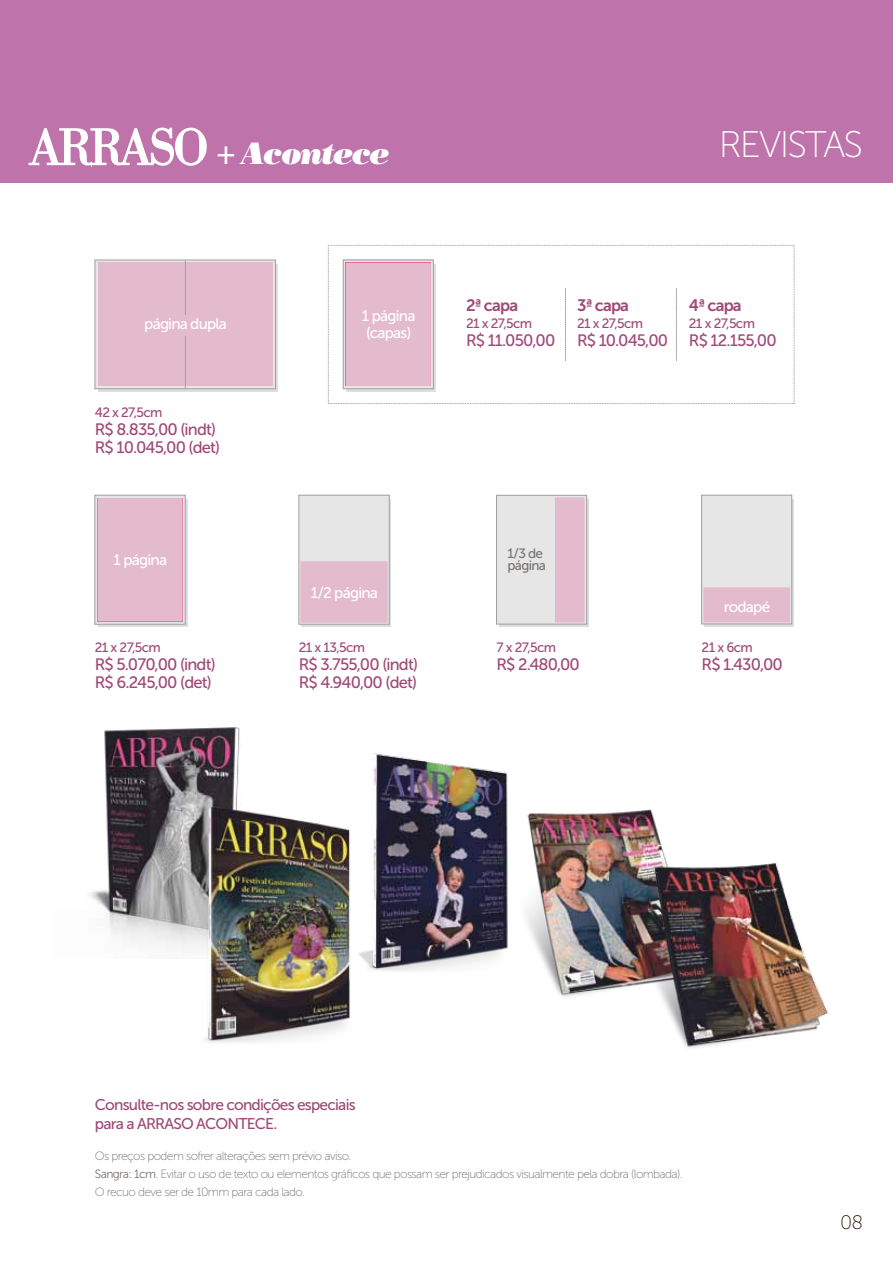
<style>
.page{position:relative;width:893px;height:1263px;background:#fff}
.page>*{position:absolute;margin:0;border:0;box-sizing:border-box;transform-origin:0 0}
.t1{font:36.9px "Museo Sans 100";letter-spacing:-.05em;color:#fff}
.t2{font:italic 30.9px "Bodoni Std Poster";letter-spacing:-.05em;color:#fff}
.t3{font:19.5px "Museo Sans 100";color:#2e2113}
.t4{font:16.5px/18px "Museo Sans 500";letter-spacing:-.05em;color:#9f4977}
.t5{font:16.5px "Museo Sans 700";letter-spacing:-.05em;color:#9f4977}
.t6{font:15.45px/18.9px "Museo Sans 500";letter-spacing:-.05em;color:#9f4977}
.t7{font:15.3px/16.5px "Museo Sans 500";letter-spacing:-.05em;color:#fff}
.t8{font:13.5px "Museo Sans 500";letter-spacing:-.05em;color:#9f4977}
.t9{font:13.5px/12px "Museo Sans 500";letter-spacing:-.05em;color:#787370}
.t10{font:12px/18px "Museo Sans 100";letter-spacing:-.05em;color:#787370}
.s1{font-family:"Museo Sans 500";font-style:normal}
.s2{font-family:"Museo Sans 300"}
</style>
<div class="page">
<div style="left:346px;top:264px;width:90px;height:127px;background:linear-gradient(to bottom,#dddfdf,#dddfdf)"></div>
<div style="left:98px;top:264px;width:180px;height:127px;background:linear-gradient(to bottom,#dbdddd,#dbdddd)"></div>
<div style="left:98px;top:499px;width:90px;height:127px;background:#dddfdf"></div>
<div style="left:499px;top:499px;width:90px;height:127px;background:linear-gradient(to bottom,#cfd0cf,#cfd0cf)"></div>
<div style="left:704px;top:499px;width:90px;height:127px;background:#cbcccb"></div>
<div style="left:299px;top:495px;width:90px;height:129px;background:#e7e6e6"></div>
<svg style="left:96px;top:497px;width:88px;height:126px"></svg>
<svg style="left:345px;top:262px;width:87px;height:125px"></svg>
<div style="left:497px;top:495px;width:90px;height:129px;background:#e7e6e6"></div>
<div style="left:702px;top:495px;width:90px;height:129px;background:#e7e6e6"></div>
<div style="left:0;top:0;width:893px;height:183px;background:#be73ab"></div>
<svg style="left:28px;top:127px;width:179px;height:40px"></svg>
<div style="left:98px;top:498px;width:85px;height:123px;background:#e4bbcd"></div>
<svg style="left:97px;top:262px;width:177px;height:125px"></svg>
<div style="left:98px;top:263px;width:174px;height:123px;background:#e4bbcd"></div>
<div style="left:300px;top:561px;width:88px;height:62px;background:#e4bbcd"></div>
<div style="left:298px;top:495px;width:92px;height:130px;border:1px solid #a19f9d"></div>
<div style="left:94px;top:495px;width:92px;height:130px;border:1px solid #a19f9d"></div>
<div style="left:555px;top:497px;width:30px;height:125px;background:#e4bbcd"></div>
<div style="left:496px;top:495px;width:91px;height:129px;border:1px solid #a19f9d"></div>
<div style="left:703px;top:587px;width:87px;height:35px;background:#e4bbcd"></div>
<div style="left:701px;top:495px;width:91px;height:129px;border:1px solid #a19f9d"></div>
<div style="left:346px;top:263px;width:85px;height:123px;background:#e4bbcd"></div>
<svg style="left:565px;top:288px;width:1px;height:72px"></svg>
<svg style="left:676px;top:288px;width:1px;height:72px"></svg>
<div style="left:328px;top:245px;width:466px;height:159px;border:1px dashed #a19f9d"></div>
<div style="left:95px;top:260px;width:181px;height:129px;border:1px solid #a19f9d"></div>
<hr style="left:185px;top:260px;width:1px;height:129px;background:#a19f9d">
<div style="left:140px;top:315px;width:89px;height:21px;background:#e4bbcd"></div>
<div style="left:343px;top:260px;width:91px;height:129px;border:1px solid #a19f9d"></div>
<img style="left:90px;top:726px;width:150px;height:221px">
<img style="left:168px;top:793px;width:183px;height:250px">
<img style="left:526px;top:809px;width:129px;height:188px">
<img style="left:336px;top:753px;width:172px;height:229px">
<img style="left:593px;top:821px;width:236px;height:228px">
<h2 class="t2" style="left:216px;top:134px;width:176px"><span class="s1">+</span> Acontece</h2>
<h1 class="t1" style="left:719px;top:125px;width:146px">REVISTAS</h1>
<p class="t7" style="left:144px;top:316px;width:84px">página dupla</p>
<p class="t8" style="left:95px;top:405px;width:69px">42 x 27,5cm</p>
<h3 class="t4" style="left:95px;top:420px;width:127px">R$ 8.835,00 (indt)<br>R$ 10.045,00 (det)</h3>
<p class="t7" style="left:114px;top:551px;width:55px">1 página</p>
<p class="t8" style="left:95px;top:640px;width:68px">21 x 27,5cm</p>
<h3 class="t4" style="left:95px;top:655px;width:122px">R$ 5.070,00 (indt)<br>R$ 6.245,00 (det)</h3>
<p class="t7" style="left:362px;top:308px;width:55px">1 página (capas)</p>
<h3 class="t5" style="left:466px;top:296px;width:54px">2ª capa</h3>
<p class="t8" style="left:466px;top:316px;width:68px">21 x 27,5cm</p>
<h3 class="t4" style="left:466px;top:331px;width:91px">R$ 11.050,00</h3>
<h3 class="t5" style="left:577px;top:296px;width:54px">3ª capa</h3>
<p class="t8" style="left:577px;top:316px;width:68px">21 x 27,5cm</p>
<h3 class="t4" style="left:577px;top:331px;width:93px">R$ 10.045,00</h3>
<h3 class="t5" style="left:689px;top:296px;width:54px">4ª capa</h3>
<p class="t8" style="left:689px;top:316px;width:68px">21 x 27,5cm</p>
<h3 class="t4" style="left:689px;top:331px;width:89px">R$ 12.155,00</h3>
<p class="t7" style="left:311px;top:585px;width:68px">1/2 página</p>
<p class="t8" style="left:299px;top:640px;width:68px">21 x 13,5cm</p>
<h3 class="t4" style="left:299px;top:655px;width:121px">R$ 3.755,00 (indt)<br>R$ 4.940,00 (det)</h3>
<p class="t9" style="left:508px;top:547px;width:40px">1/3 de página</p>
<p class="t8" style="left:497px;top:640px;width:61px">7 x 27,5cm</p>
<h3 class="t4" style="left:497px;top:655px;width:85px">R$ 2.480,00</h3>
<p class="t7" style="left:724px;top:598px;width:48px">rodapé</p>
<p class="t8" style="left:702px;top:640px;width:53px">21 x 6cm</p>
<h3 class="t4" style="left:702px;top:655px;width:83px">R$ 1.430,00</h3>
<p class="t6" style="left:95px;top:1095px;width:262px">Consulte-nos sobre condições especiais para a ARRASO ACONTECE.</p>
<p class="t10" style="left:95px;top:1147px;width:589px">Os preços podem sofrer alterações sem prévio aviso.<br><span class="s2">Sangra: 1cm</span>. Evitar o uso de texto ou elementos gráficos que possam ser prejudicados visualmente pela dobra (lombada).<br>O recuo deve ser de 10mm para cada lado.</p>
<h3 class="t3" style="left:840px;top:1212px;width:24px">08</h3>
</div>
